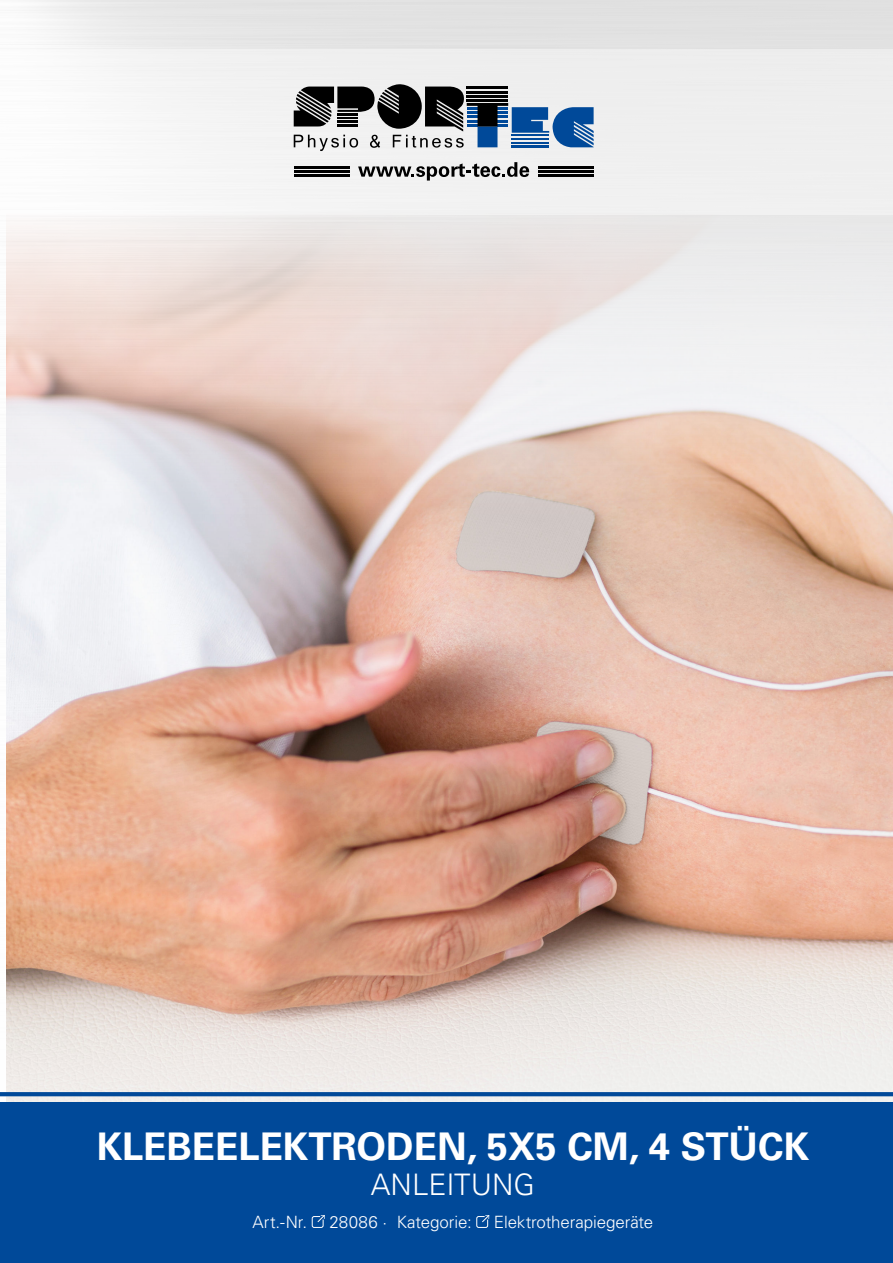
<style>
.page{position:relative;width:893px;height:1263px;background:#fff}
.page>*{position:absolute;margin:0;border:0;box-sizing:border-box;transform-origin:0 0}
.t1{font:700 38.1px "Univers LT Std";color:#fff}
.t2{font:300 29.55px "Univers LT Std";color:#fff}
.t3{font:300 16.95px "Univers LT Std";letter-spacing:-.005em;color:#fff}
</style>
<div class="page">
<img style="left:0;top:0;width:893px;height:1102px">
<img style="left:7px;top:215px;width:886px;height:887px">
<hr style="left:0;top:0;width:1px;height:867px;background:#004999">
<div style="left:0;top:49px;width:893px;height:166px;background:#f1f1f1"></div>
<svg style="left:294px;top:84px;width:300px;height:67px"></svg>
<svg style="left:358px;top:162px;width:171px;height:19px"></svg>
<hr style="left:538px;top:166px;width:56px;height:3px;background:#000">
<hr style="left:538px;top:170px;width:56px;height:3px;background:#000">
<hr style="left:538px;top:174px;width:56px;height:3px;background:#000">
<hr style="left:294px;top:166px;width:55px;height:3px;background:#000">
<hr style="left:294px;top:170px;width:55px;height:3px;background:#000">
<hr style="left:294px;top:174px;width:55px;height:3px;background:#000">
<svg style="left:0;top:1092px;width:893px;height:4px;background:#054c9a"></svg>
<div style="left:0;top:1102px;width:893px;height:161px;background:#004999"></div>
<svg style="left:312px;top:1215px;width:13px;height:13px"></svg>
<svg style="left:476px;top:1215px;width:13px;height:13px"></svg>
<h1 class="t1" style="left:97px;top:1126px;width:714px">KLEBEELEKTRODEN, 5X5 CM, 4 STÜCK</h1>
<h2 class="t2" style="left:371px;top:1174px;width:165px">ANLEITUNG</h2>
<p class="t3" style="left:252px;top:1215px;width:56px">Art.-Nr.</p>
<p class="t3" style="left:329px;top:1215px;width:144px">28086 · Kategorie:</p>
<p class="t3" style="left:494px;top:1215px;width:161px">Elektrotherapiegeräte</p>
</div>
